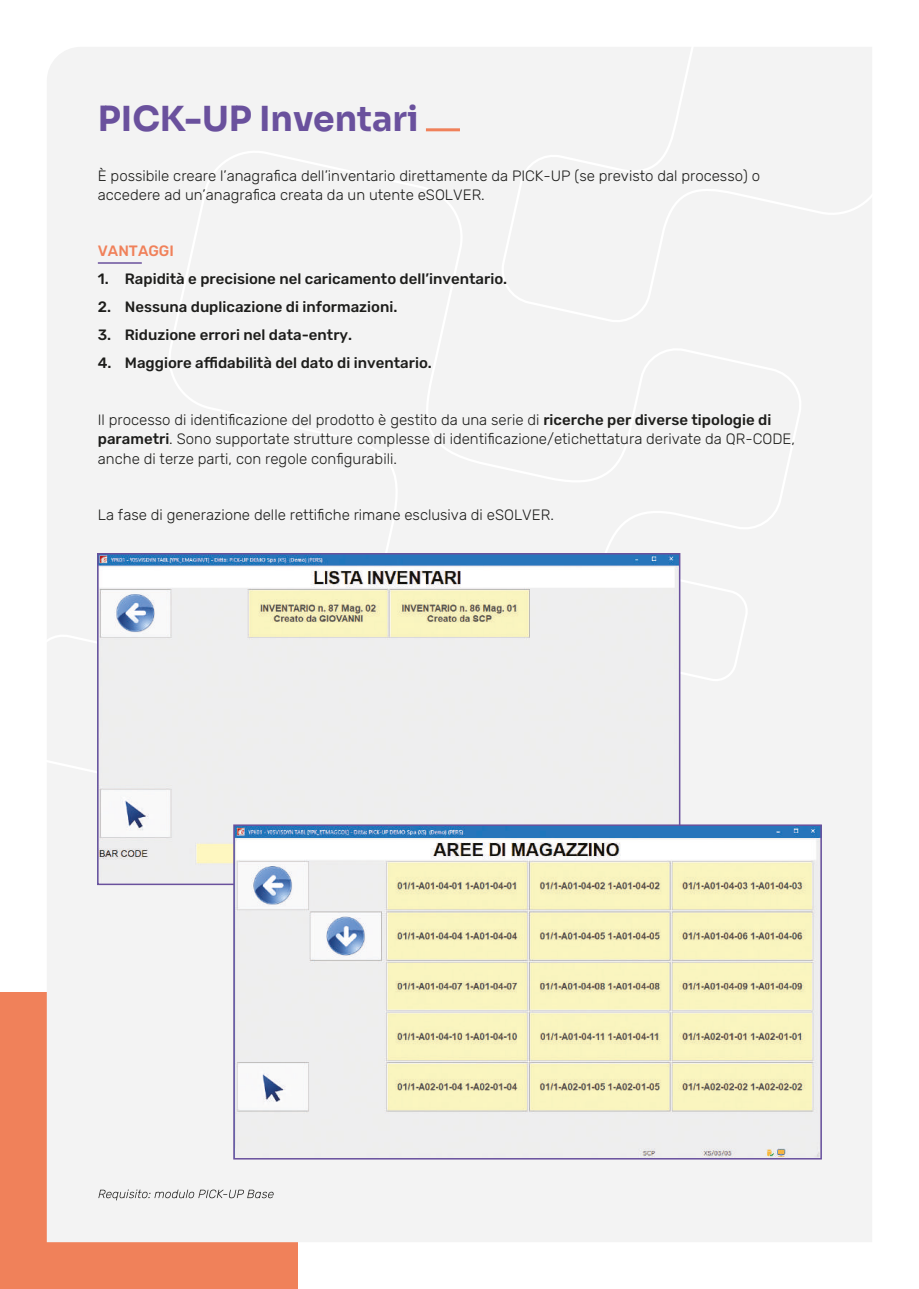
<style>
.page{position:relative;width:919px;height:1289px;background:#fff}
.page>*{position:absolute;margin:0;border:0;box-sizing:border-box;transform-origin:0 0}
.t1{font:34.5px "Sora";color:#6a519d}
.t2{font:300 15px/19.5px "Rubik";color:#1d1d1b}
.t3{font:500 15px "Rubik";color:#1d1d1b}
.t4{font:500 15px "Rubik";color:#f0815a}
.s1{font-weight:500}
</style>
<div class="page">
<div style="left:0;top:992px;width:297px;height:296px;background:#f0815a"></div>
<div style="left:47px;top:781px;width:825px;height:461px;background:#f3f3f3"></div>
<div style="left:47px;top:47px;width:825px;height:734px;background:#f3f3f3"></div>
<svg style="left:98px;top:1189px;width:175px;height:11px;background:#cfcfce"></svg>
<hr style="left:426px;top:128px;width:34px;height:3px;background:#f0815a">
<hr style="left:98px;top:262px;width:44px;height:2px;background:#6a519d">
<img style="left:100px;top:556px;width:577px;height:326px">
<div style="left:97px;top:553px;width:583px;height:332px;border:2px solid #6a519d"></div>
<img style="left:236px;top:827px;width:582px;height:329px">
<div style="left:233px;top:824px;width:588px;height:335px;border:2px solid #6a519d"></div>
<h1 class="t1" style="left:98px;top:91px;width:322px">PICK-UP Inventari</h1>
<p class="t2" style="left:98px;top:166px;width:663px">È possibile creare l’anagrafica dell’inventario direttamente da PICK-UP (se previsto dal processo) o accedere ad un’anagrafica creata da un utente eSOLVER.</p>
<p class="t4" style="left:98px;top:243px;width:78px">VANTAGGI</p>
<p class="t3" style="left:98px;top:271px;width:411px">1. Rapidità e precisione nel caricamento dell’inventario.</p>
<p class="t3" style="left:98px;top:299px;width:301px">2. Nessuna duplicazione di informazioni.</p>
<p class="t3" style="left:98px;top:327px;width:256px">3. Riduzione errori nel data-entry.</p>
<p class="t3" style="left:98px;top:355px;width:335px">4. Maggiore affidabilità del dato di inventario.</p>
<p class="t2" style="left:98px;top:410px;width:698px">Il processo di identificazione del prodotto è gestito da una serie di <span class="s1">ricerche per diverse tipologie di parametri</span>. Sono supportate strutture complesse di identificazione/etichettatura derivate da QR-CODE, anche di terze parti, con regole configurabili.</p>
<p class="t2" style="left:98px;top:505px;width:457px">La fase di generazione delle rettifiche rimane esclusiva di eSOLVER.</p>
</div>
